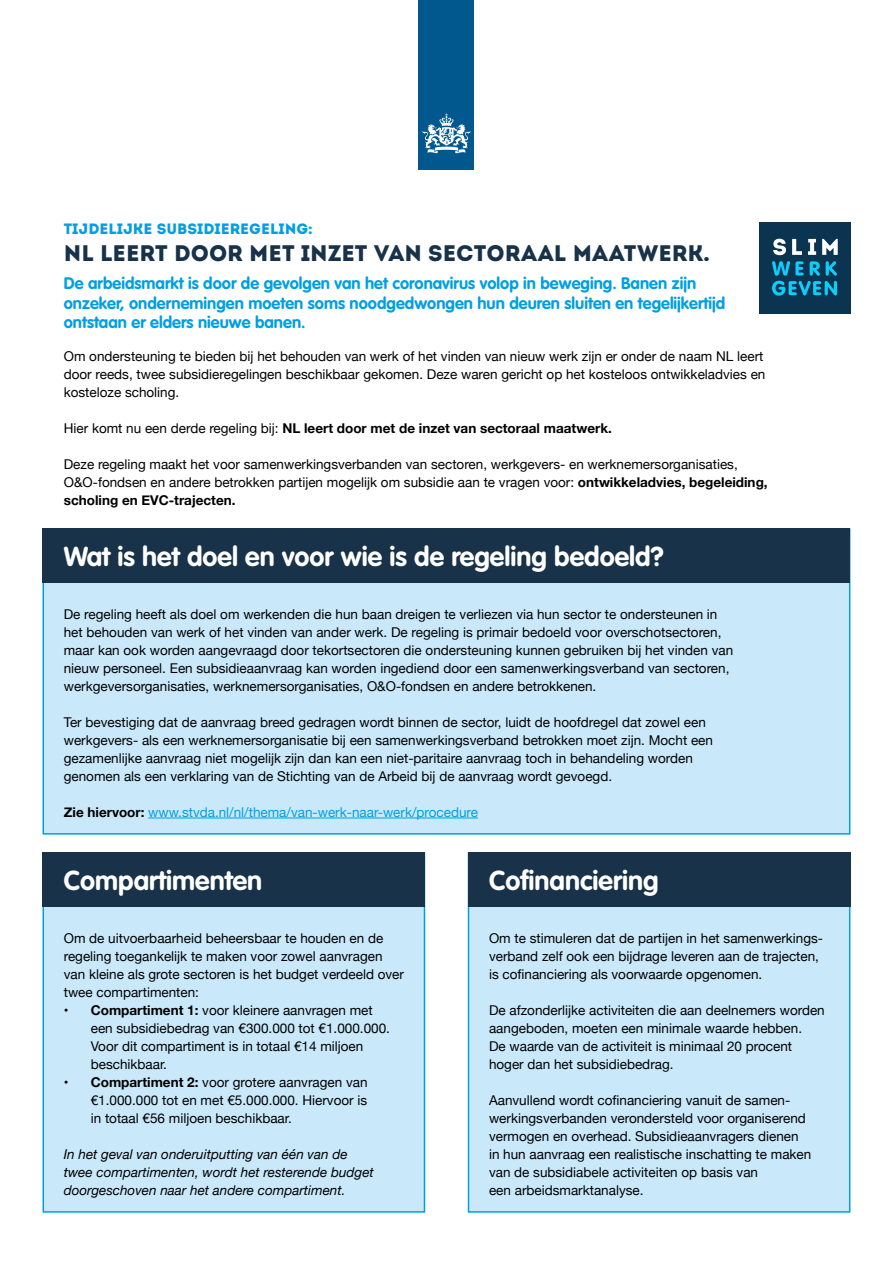
<style>
.page{position:relative;width:893px;height:1263px;background:#fff}
.page>*{position:absolute;margin:0;border:0;box-sizing:border-box;transform-origin:0 0}
.t1{font:700 27px "VAG Rounded Std";color:#fff}
.t2{font:22.5px "Intro";color:#173249}
.t3{font:700 16.5px/19.5px "VAG Rounded Std";color:#009fe3}
.t4{font:15px "Intro";color:#009fe3}
.t5{font:13.5px/18px "Helvetica Neue";color:#000}
.t6{font:italic 13.5px/18px "Helvetica Neue";color:#000}
.t7{font:700 13.5px "Helvetica Neue";color:#000}
.t8{font:13.5px "Helvetica Neue";color:#009fe3}
.s1{font-weight:400}
.s2{font-weight:700}
.s3{font-weight:700;color:#000}
</style>
<div class="page">
<div style="left:43px;top:529px;width:807px;height:306px;background:#c9e9fb;border:2px solid #009fe3"></div>
<div style="left:43px;top:853px;width:382px;height:360px;background:#c9e9fb;border:2px solid #009fe3"></div>
<div style="left:468px;top:853px;width:382px;height:360px;background:#c9e9fb;border:2px solid #009fe3"></div>
<hr style="left:148px;top:818px;width:330px;height:1px;background:#009fe3">
<div style="left:43px;top:529px;width:807px;height:54px;background:#173249"></div>
<div style="left:43px;top:853px;width:382px;height:54px;background:#173249"></div>
<div style="left:468px;top:853px;width:382px;height:54px;background:#173249"></div>
<div style="left:759px;top:223px;width:91px;height:91px;background:#0b3450"></div>
<svg style="left:772px;top:238px;width:66px;height:58px"></svg>
<div style="left:419px;top:0;width:55px;height:169px;background:#00588e"></div>
<svg style="left:423px;top:114px;width:47px;height:40px"></svg>
<p class="t4" style="left:64px;top:220px;width:251px">TIJDELIJKE SUBSIDIEREGELING:</p>
<h2 class="t2" style="left:64px;top:239px;width:648px">NL LEERT DOOR MET INZET VAN SECTORAAL MAATWERK.</h2>
<p class="t3" style="left:64px;top:274px;width:663px">De arbeidsmarkt is door de gevolgen van het coronavirus volop in beweging. Banen zijn onzeker, ondernemingen moeten soms noodgedwongen hun deuren sluiten en tegelijkertijd ontstaan er elders nieuwe banen.</p>
<p class="t5" style="left:64px;top:348px;width:703px">Om ondersteuning te bieden bij het behouden van werk of het vinden van nieuw werk zijn er onder de naam NL leert door reeds, twee subsidieregelingen beschikbaar gekomen. Deze waren gericht op het kosteloos ontwikkeladvies en kosteloze scholing.</p>
<p class="t7" style="left:64px;top:418px;width:550px"><span class="s1">Hier komt nu een derde regeling bij:</span> NL leert door met de inzet van sectoraal maatwerk.</p>
<p class="t5" style="left:64px;top:456px;width:705px">Deze regeling maakt het voor samenwerkingsverbanden van sectoren, werkgevers- en werknemersorganisaties,<br>O&amp;O-fondsen en andere betrokken partijen mogelijk om subsidie aan te vragen voor: <span class="s2">ontwikkeladvies, begeleiding, scholing en EVC-trajecten.</span></p>
<h1 class="t1" style="left:64px;top:541px;width:601px">Wat is het doel en voor wie is de regeling bedoeld?</h1>
<p class="t5" style="left:64px;top:605px;width:671px">De regeling heeft als doel om werkenden die hun baan dreigen te verliezen via hun sector te ondersteunen in het behouden van werk of het vinden van ander werk. De regeling is primair bedoeld voor overschotsectoren, maar kan ook worden aangevraagd door tekortsectoren die ondersteuning kunnen gebruiken bij het vinden van nieuw personeel. Een subsidieaanvraag kan worden ingediend door een samenwerkingsverband van sectoren, werkgeversorganisaties, werknemersorganisaties, O&amp;O-fondsen en andere betrokkenen.</p>
<p class="t5" style="left:64px;top:713px;width:651px">Ter bevestiging dat de aanvraag breed gedragen wordt binnen de sector, luidt de hoofdregel dat zowel een werkgevers- als een werknemersorganisatie bij een samenwerkingsverband betrokken moet zijn. Mocht een gezamenlijke aanvraag niet mogelijk zijn dan kan een niet-paritaire aanvraag toch in behandeling worden genomen als een verklaring van de Stichting van de Arbeid bij de aanvraag wordt gevoegd.</p>
<p class="t8" style="left:64px;top:802px;width:416px"><span class="s3">Zie hiervoor:</span> www.stvda.nl/nl/thema/van-werk-naar-werk/procedure</p>
<h1 class="t1" style="left:64px;top:865px;width:200px">Compartimenten</h1>
<h1 class="t1" style="left:489px;top:865px;width:171px">Cofinanciering</h1>
<p class="t5" style="left:64px;top:929px;width:342px">Om de uitvoerbaarheid beheersbaar te houden en de regeling toegankelijk te maken voor zowel aanvragen van kleine als grote sectoren is het budget verdeeld over twee compartimenten:</p>
<p class="t5" style="left:91px;top:1001px;width:301px;text-indent:-27px"><span class="s2">• Compartiment 1:</span> voor kleinere aanvragen met een subsidiebedrag van €300.000 tot €1.000.000.<br>Voor dit compartiment is in totaal €14 miljoen beschikbaar.</p>
<p class="t5" style="left:91px;top:1073px;width:278px;text-align:justify;text-indent:-27px"><span class="s2">• Compartiment 2:</span> voor grotere aanvragen van €1.000.000 tot en met €5.000.000. Hiervoor is in totaal €56 miljoen beschikbaar.</p>
<p class="t6" style="left:64px;top:1145px;width:312px">In het geval van onderuitputting van één van de twee compartimenten, wordt het resterende budget doorgeschoven naar het andere compartiment.</p>
<p class="t5" style="left:489px;top:929px;width:336px">Om te stimuleren dat de partijen in het samenwerkings&shy;verband zelf ook een bijdrage leveren aan de trajecten, is cofinanciering als voorwaarde opgenomen.</p>
<p class="t5" style="left:489px;top:1001px;width:337px">De afzonderlijke activiteiten die aan deelnemers worden aangeboden, moeten een minimale waarde hebben.<br>De waarde van de activiteit is minimaal 20 procent hoger dan het subsidiebedrag.</p>
<p class="t5" style="left:489px;top:1091px;width:324px">Aanvullend wordt cofinanciering vanuit de samen&shy;werkingsverbanden verondersteld voor organiserend vermogen en overhead. Subsidieaanvragers dienen in hun aanvraag een realistische inschatting te maken van de subsidiabele activiteiten op basis van<br>een arbeidsmarktanalyse.</p>
</div>
